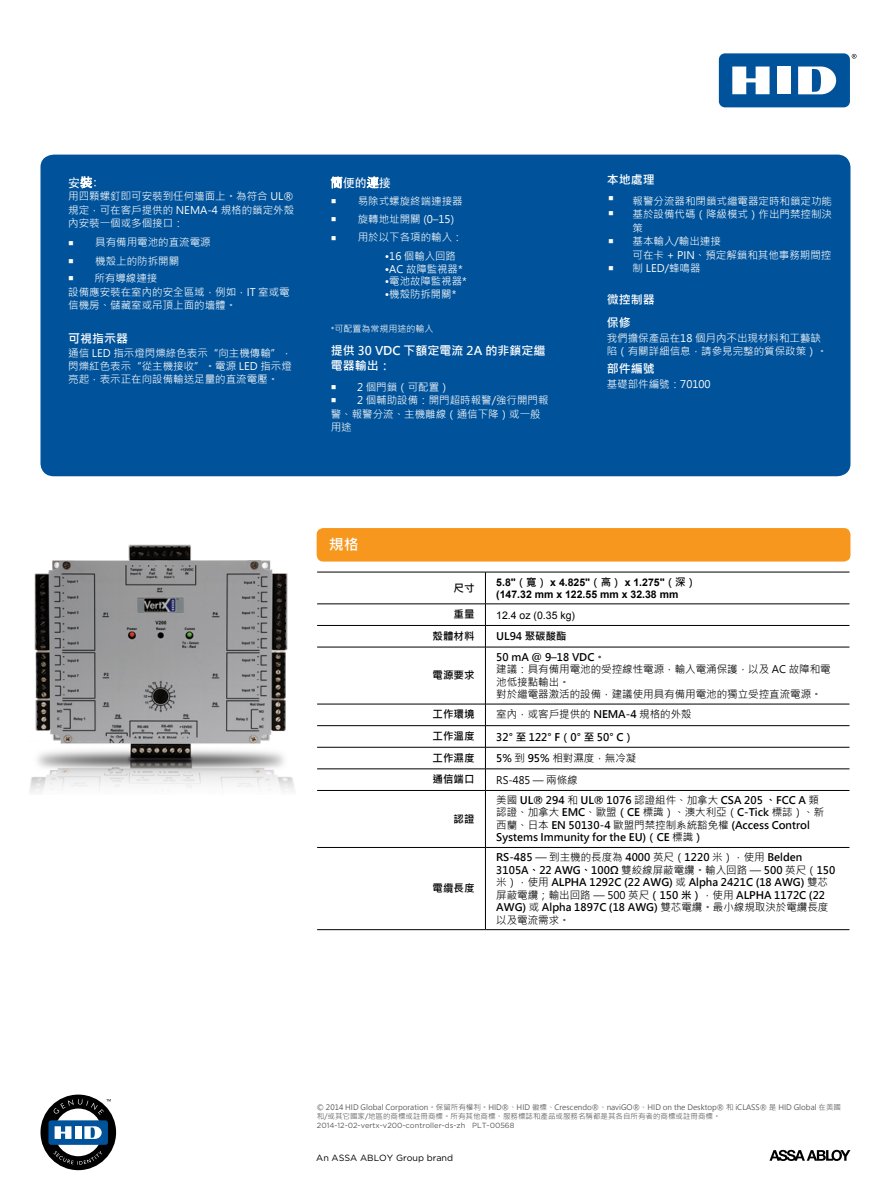
<style>
.page{position:relative;width:891px;height:1188px;background:#fff}
.page>*{position:absolute;margin:0;border:0;box-sizing:border-box;transform-origin:0 0}
.t1{font:700 15px "Microsoft Jheng Hei";color:#fff}
.t2{font:700 12px/15.5px "Microsoft Jheng Hei";color:#fff}
.t3{font:500 12px "ST Heiti SC";color:#fff}
.t4{font:10.5px/13.5px "Microsoft Jheng Hei";color:#fff}
.t5{font:700 10.5px/12.5px "Microsoft Jheng Hei";color:#000}
.t6{font:10.5px/12.5px "Microsoft Jheng Hei";color:#000}
.t7{font:700 10.5px/12.5px "Arial";color:#000}
.t8{font:10.5px "Arial";color:#000}
.t9{font:10.5px "Microsoft Jheng Hei";color:#000;scale:.96 1}
.t10{font:9px "Gotham";color:#000}
.t11{font:9px "Microsoft Jheng Hei";color:#fff}
.t12{font:7.5px/9.3px "Microsoft Jheng Hei";color:#58595b}
.s1{font-family:"Adobe Ming Std";font-weight:300}
.s2{font-family:"Gotham"}
.s3{font-family:"Microsoft Jheng Hei"}
.s4{font-weight:700}
.s5{font-weight:400}
</style>
<div class="page">
<div style="left:40px;top:155px;width:810px;height:321px;background:#00539b;border-radius:13px"></div>
<svg style="left:347px;top:573px;width:138px;height:356px"></svg>
<svg style="left:486px;top:603px;width:363px;height:166px"></svg>
<hr style="left:317px;top:572px;width:168px;height:1px;background:#000">
<hr style="left:485px;top:572px;width:1px;height:32px;background:#000">
<hr style="left:485px;top:572px;width:364px;height:1px;background:#000">
<hr style="left:485px;top:604px;width:364px;height:1px;background:#000">
<hr style="left:485px;top:625px;width:364px;height:1px;background:#000">
<hr style="left:485px;top:647px;width:364px;height:1px;background:#000">
<hr style="left:485px;top:704px;width:364px;height:1px;background:#000">
<hr style="left:485px;top:725px;width:364px;height:1px;background:#000">
<hr style="left:485px;top:747px;width:364px;height:1px;background:#000">
<svg style="left:347px;top:604px;width:139px;height:243px"></svg>
<hr style="left:485px;top:769px;width:364px;height:1px;background:#000">
<hr style="left:317px;top:790px;width:168px;height:1px;background:#000">
<hr style="left:485px;top:791px;width:1px;height:56px;background:#000">
<hr style="left:485px;top:790px;width:364px;height:1px;background:#000">
<hr style="left:317px;top:847px;width:168px;height:1px;background:#000">
<hr style="left:317px;top:929px;width:168px;height:1px;background:#000">
<hr style="left:485px;top:848px;width:1px;height:81px;background:#000">
<hr style="left:485px;top:847px;width:364px;height:1px;background:#000">
<hr style="left:485px;top:929px;width:364px;height:1px;background:#000">
<div style="left:317px;top:528px;width:533px;height:34px;background:#f8971d;border-radius:7px"></div>
<img style="left:29px;top:528px;width:318px;height:265px">
<svg style="left:852px;top:54px;width:5px;height:5px"></svg>
<div style="left:719px;top:53px;width:131px;height:54px;background:#00539b;border-radius:6px"></div>
<div style="left:777px;top:67px;width:14px;height:27px;background:#fff"></div>
<svg style="left:732px;top:67px;width:38px;height:27px"></svg>
<svg style="left:798px;top:67px;width:38px;height:27px"></svg>
<svg style="left:769px;top:1150px;width:81px;height:11px"></svg>
<svg style="left:41px;top:1095px;width:75px;height:75px"></svg>
<p class="t3" style="left:68px;top:176px;width:37px">安<span class="s1">裝</span>：</p>
<p class="t4" style="left:68px;top:190px;width:227px;text-align:justify">用四顆螺釘即可安裝到任何墻面上。為符合 UL®規定，可在客戶提供的 NEMA-4 規格的鎖定外殼內安裝一個或多個接口：</p>
<p class="t4" style="left:95px;top:236px;width:117px">具有備用電池的直流電源</p>
<p class="t4" style="left:95px;top:254px;width:86px">機殼上的防拆開關</p>
<p class="t4" style="left:94px;top:272px;width:64px">所有導線連接</p>
<p class="t4" style="left:68px;top:285px;width:223px">設備應安裝在室內的安全區域，例如，IT 室或電信機房、儲藏室或吊頂上面的墻體。</p>
<p class="t2" style="left:68px;top:331px;width:61px">可視指示器</p>
<p class="t4" style="left:68px;top:346px;width:225px;text-align:justify">通信 LED 指示燈閃爍綠色表示“向主機傳輸”，閃爍紅色表示“從主機接收”。電源 LED 指示燈亮起，表示正在向設備輸送足量的直流電壓。</p>
<p class="t3" style="left:331px;top:176px;width:61px"><span class="s1">簡</span>便的<span class="s1">連</span>接</p>
<p class="t4" style="left:358px;top:212px;width:98px">旋轉地址開關 (0–15)</p>
<p class="t4" style="left:358px;top:230px;width:107px">用於以下各項的輸入：</p>
<p class="t4" style="left:385px;top:249px;width:73px">•16 個輸入回路</p>
<p class="t4" style="left:385px;top:262px;width:79px">•AC 故障監視器*</p>
<p class="t4" style="left:385px;top:275px;width:83px">•電池故障監視器*</p>
<p class="t4" style="left:385px;top:287px;width:73px">•機殼防拆開關*</p>
<p class="t11" style="left:331px;top:323px;width:104px"><span class="s2">*</span>可配置為常規用途的輸入</p>
<p class="t2" style="left:331px;top:343px;width:216px">提供 30 VDC 下額定電流 2A 的非鎖定繼電器輸出：</p>
<p class="t4" style="left:357px;top:381px;width:94px">2 個門鎖（可配置）</p>
<p class="t4" style="left:357px;top:394px;width:193px">2 個輔助設備：開門超時報警/強行開門報</p>
<p class="t4" style="left:331px;top:407px;width:211px">警、報警分流、主機離線（通信下降）或一般</p>
<p class="t4" style="left:331px;top:420px;width:22px">用途</p>
<p class="t4" style="left:358px;top:194px;width:107px">易除式螺旋終端連接器</p>
<p class="t2" style="left:607px;top:172px;width:49px">本地處理</p>
<p class="t4" style="left:633px;top:194px;width:201px">報警分流器和閉鎖式繼電器定時和鎖定功能基於設備代碼（降級模式）作出門禁控制決策<br>基本輸入/輸出連接<br>可在卡 + PIN、預定解鎖和其他事務期間控制 LED/蜂鳴器</p>
<p class="t2" style="left:607px;top:288px;width:49px;line-height:23.2px">微控制器保修</p>
<p class="t4" style="left:607px;top:332px;width:222px;line-height:12.9px">我們擔保產品在18 個月內不出現材料和工藝缺陷（有關詳細信息，請參見完整的質保政策）。</p>
<p class="t2" style="left:607px;top:361px;width:49px">部件編號</p>
<p class="t4" style="left:607px;top:377px;width:105px">基礎部件編號：70100</p>
<p class="t1" style="left:329px;top:535px;width:31px">規格</p>
<p class="t5" style="left:454px;top:582px;width:22px">尺寸</p>
<p class="t7" style="left:496px;top:576px;width:201px">5.8"<span class="s3">（寬）</span> x 4.825"<span class="s3">（高）</span> x 1.275"<span class="s3">（深）</span>(147.32 mm x 122.55 mm x 32.38 mm</p>
<p class="t5" style="left:454px;top:608px;width:22px">重量</p>
<p class="t8" style="left:496px;top:608px;width:80px">12.4 oz (0.35 kg)</p>
<p class="t5" style="left:433px;top:630px;width:43px">殼體材料</p>
<p class="t5" style="left:496px;top:630px;width:72px">UL94 聚碳酸酯</p>
<p class="t5" style="left:433px;top:669px;width:43px">電源要求</p>
<p class="t6" style="left:496px;top:651px;width:336px"><span class="s4">50 mA @ 9–18 VDC。<br></span>建議：具有備用電池的受控線性電源，輸入電涌保護，以及 AC 故障和電池低接點輸出。<br>對於繼電器激活的設備，建議使用具有備用電池的獨立受控直流電源。</p>
<p class="t5" style="left:433px;top:708px;width:43px">工作環境</p>
<p class="t6" style="left:496px;top:708px;width:197px">室內，或客戶提供的 <span class="s4">NEMA-4</span> 規格的外殼</p>
<p class="t5" style="left:433px;top:730px;width:43px">工作溫度</p>
<p class="t5" style="left:496px;top:731px;width:139px">32° 至 122° F（0° 至 50° C）</p>
<p class="t5" style="left:433px;top:752px;width:43px">工作濕度</p>
<p class="t6" style="left:496px;top:752px;width:142px"><span class="s4">5%</span> 到 <span class="s4">95%</span> 相對濕度，無冷凝</p>
<p class="t5" style="left:433px;top:773px;width:43px">通信端口</p>
<p class="t9" style="left:496px;top:773px;width:86px">RS-485 — 兩條線</p>
<p class="t5" style="left:454px;top:813px;width:22px">認證</p>
<p class="t5" style="left:496px;top:793px;width:329px"><span class="s5">美國</span> UL® 294 <span class="s5">和</span> UL® 1076 <span class="s5">認證組件、加拿大</span> CSA 205 、FCC A <span class="s5">類認證、加拿大</span> EMC<span class="s5">、歐盟</span>（CE <span class="s5">標識）、澳大利亞（</span>C-Tick <span class="s5">標誌）、新西蘭、日本</span> EN 50130-4 <span class="s5">歐盟門禁控制系統豁免權</span> (Access Control Systems Immunity for the EU)（CE <span class="s5">標識</span>）</p>
<p class="t5" style="left:433px;top:882px;width:43px">電纜長度</p>
<p class="t5" style="left:496px;top:851px;width:341px">RS-485 <span class="s5">— 到主機的長度為</span> 4000 <span class="s5">英尺（</span>1220 <span class="s5">米），使用</span> Belden 3105A、22 AWG、100Ω <span class="s5">雙絞線屏蔽電纜。輸入回路 —</span> 500 <span class="s5">英尺（</span>150<span class="s5">米），使用</span> ALPHA 1292C (22 AWG) <span class="s5">或</span> Alpha 2421C (18 AWG) <span class="s5">雙芯屏蔽電纜；輸出回路 — 500 英尺</span>（150 米）<span class="s5">，使用</span> ALPHA 1172C (22<br>AWG) <span class="s5">或</span> Alpha 1897C (18 AWG) <span class="s5">雙芯電纜。最小線規取決於電纜長度以及電流需求。</span></p>
<p class="t12" style="left:317px;top:1103px;width:526px">© 2014 HID Global Corporation。保留所有權利。HID®、HID 徽標、Crescendo®、naviGO®、HID on the Desktop® 和 iCLASS® 是 HID Global 在美國和/或其它國家/地區的商標或註冊商標。所有其他商標、服務標誌和產品或服務名稱都是其各自所有者的商標或註冊商標。<br><span class="s2">2014-12-02-vertx-v200-controller-ds-zh PLT-00568</span></p>
<p class="t10" style="left:316px;top:1152px;width:138px">An ASSA ABLOY Group brand</p>
</div>
